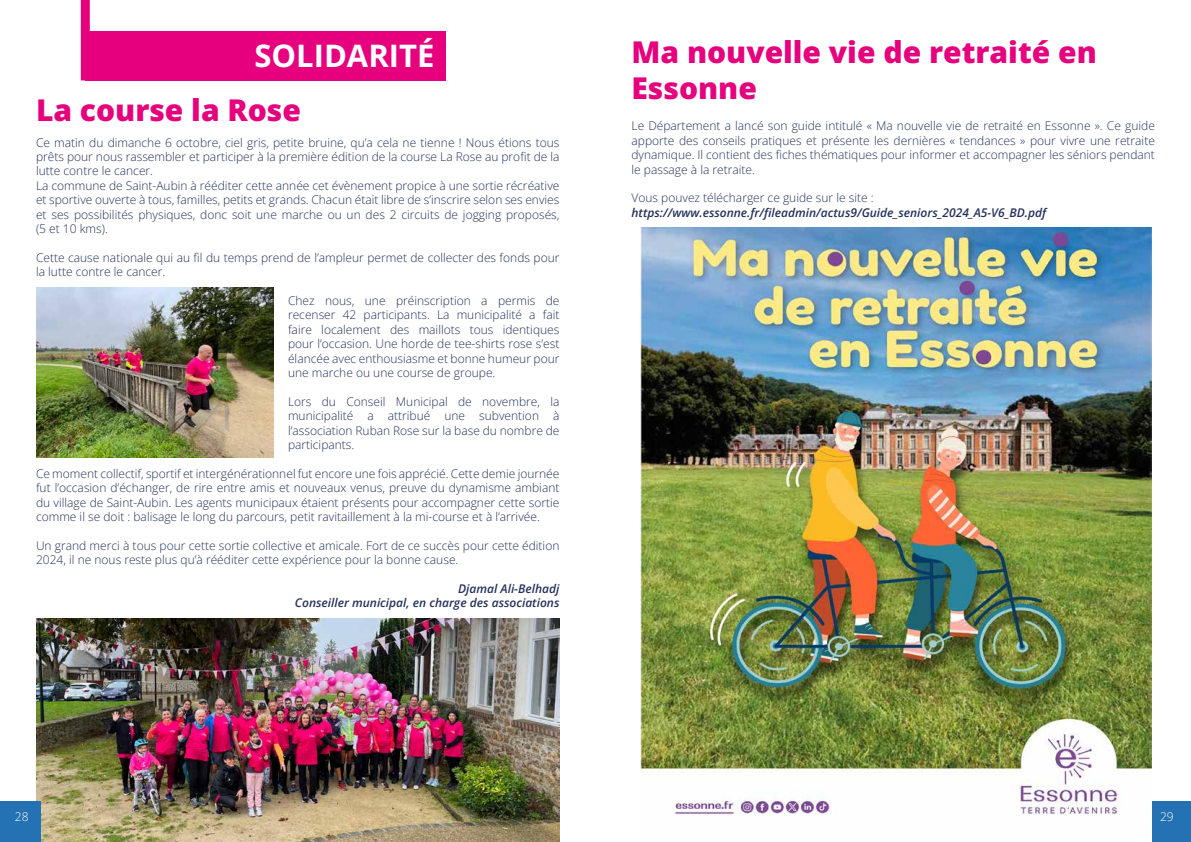
<style>
.page{position:relative;width:1191px;height:842px;background:#fff}
.page>*{position:absolute;margin:0;border:0;box-sizing:border-box;transform-origin:0 0}
.t1{font:700 31px "Open Sans";color:#fff}
.t2{font:800 30px/36px "Open Sans";color:#e6007d}
.t3{font:300 12px/14.4px "Open Sans";color:#243159;text-align:justify}
.t4{font:italic 600 12px/14.4px "Open Sans";color:#243159;text-align:right}
.t5{font:300 12px "Open Sans";color:#fff}
</style>
<div class="page">
<div style="left:85px;top:31px;width:361px;height:49px;background:#e6007d"></div>
<div style="left:81px;top:0;width:9px;height:80px;background:#e6007d"></div>
<img style="left:36px;top:618px;width:523px;height:224px">
<img style="left:36px;top:288px;width:238px;height:170px">
<div style="left:0;top:801px;width:40px;height:41px;background:#2472b3"></div>
<div style="left:1151px;top:801px;width:40px;height:41px;background:#2472b3"></div>
<img style="left:641px;top:227px;width:510px;height:587px">
<h1 class="t1" style="left:254px;top:34px;width:181px">SOLIDARITÉ</h1>
<h2 class="t2" style="left:36px;top:91px;width:266px">La course la Rose</h2>
<p class="t3" style="left:36px;top:135px;width:525px;text-align:left">Ce matin du dimanche 6 octobre, ciel gris, petite bruine, qu’a cela ne tienne ! Nous étions tous prêts pour nous rassembler et participer à la première édition de la course La Rose au profit de la lutte contre le cancer.<br>La commune de Saint-Aubin à rééditer cette année cet évènement propice à une sortie récréative et sportive ouverte à tous, familles, petits et grands. Chacun était libre de s’inscrire selon ses envies et ses possibilités physiques, donc soit une marche ou un des 2 circuits de jogging proposés, (5 et 10 kms).</p>
<p class="t3" style="left:36px;top:250px;width:525px">Cette cause nationale qui au fil du temps prend de l’ampleur permet de collecter des fonds pour la lutte contre le cancer.</p>
<p class="t3" style="left:288px;top:293px;width:273px">Chez nous, une préinscription a permis de recenser 42 participants. La municipalité a fait faire localement des maillots tous identiques pour l’occasion. Une horde de tee-shirts rose s’est élancée avec enthousiasme et bonne humeur pour une marche ou une course de groupe.</p>
<p class="t3" style="left:288px;top:394px;width:273px">Lors du Conseil Municipal de novembre, la municipalité a attribué une subvention à l’association Ruban Rose sur la base du nombre de participants.</p>
<p class="t3" style="left:36px;top:466px;width:525px">Ce moment collectif, sportif et intergénérationnel fut encore une fois apprécié. Cette demie journée fut l’occasion d’échanger, de rire entre amis et nouveaux venus, preuve du dynamisme ambiant du village de Saint-Aubin. Les agents municipaux étaient présents pour accompagner cette sortie comme il se doit : balisage le long du parcours, petit ravitaillement à la mi-course et à l’arrivée.</p>
<p class="t3" style="left:36px;top:538px;width:525px">Un grand merci à tous pour cette sortie collective et amicale. Fort de ce succès pour cette édition<br>2024, il ne nous reste plus qu’à rééditer cette expérience pour la bonne cause.</p>
<p class="t4" style="left:295px;top:581px;width:266px">Djamal Ali-Belhadj<br>Conseiller municipal, en charge des associations</p>
<h2 class="t2" style="left:631px;top:33px;width:467px">Ma nouvelle vie de retraité en<br>Essonne</h2>
<p class="t3" style="left:631px;top:119px;width:525px">Le Département a lancé son guide intitulé « Ma nouvelle vie de retraité en Essonne ». Ce guide apporte des conseils pratiques et présente les dernières « tendances » pour vivre une retraite dynamique. Il contient des fiches thématiques pour informer et accompagner les séniors pendant le passage à la retraite.</p>
<p class="t3" style="left:631px;top:191px;width:244px">Vous pouvez télécharger ce guide sur le site :</p>
<p class="t4" style="left:631px;top:205px;width:416px">https://www.essonne.fr/fileadmin/actus9/Guide_seniors_2024_A5-V6_BD.pdf</p>
<p class="t5" style="left:15px;top:808px;width:15px">28</p>
<p class="t5" style="left:1160px;top:808px;width:15px">29</p>
</div>
